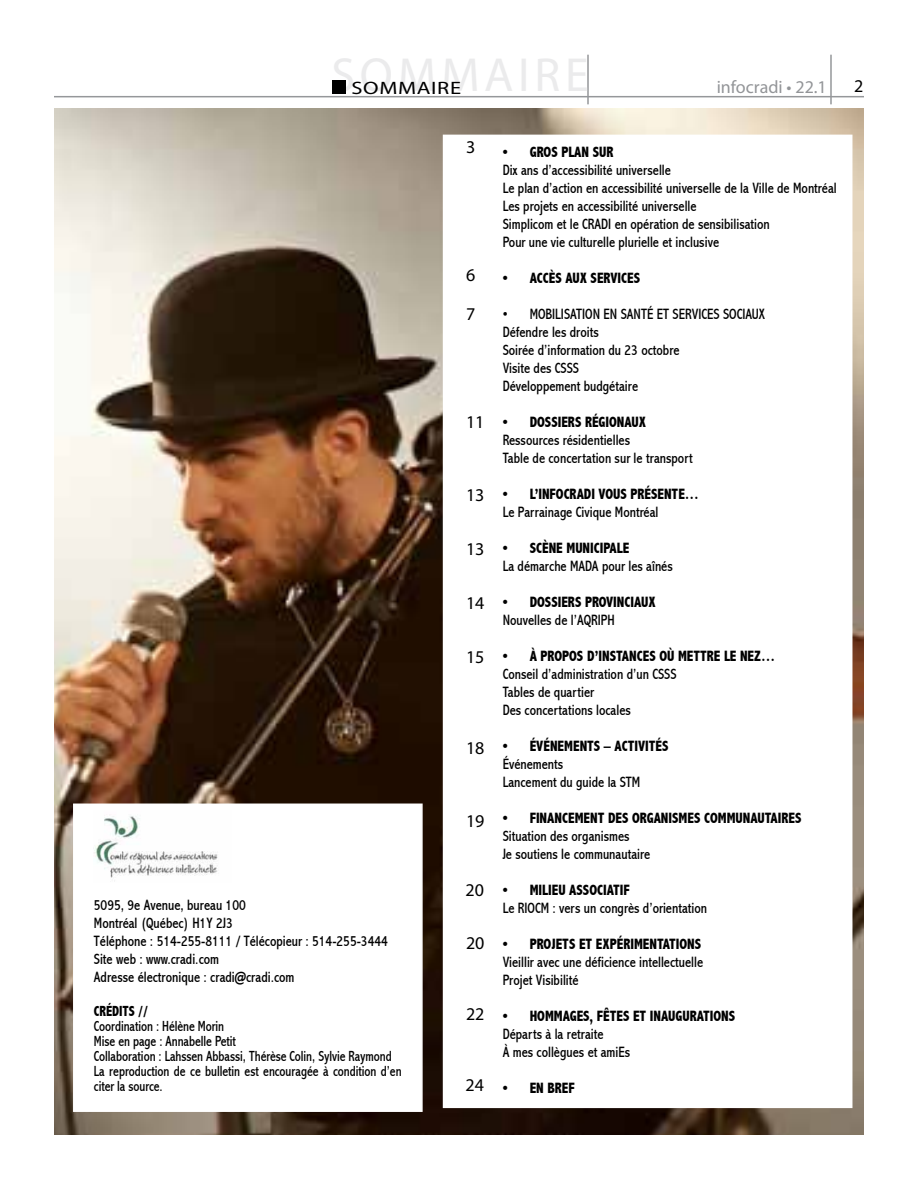
<style>
.page{position:relative;width:918px;height:1188px;background:#fff}
.page>*{position:absolute;margin:0;border:0;box-sizing:border-box;transform-origin:0 0}
.t1{font:18px/38.8px "Myriad Pro";color:#000}
.t2{font:18px "Myriad Pro";color:#939598}
.t3{font:18px "Myriad Pro";letter-spacing:.03em;color:#000;scale:1.25 1}
.t4{font:condensed 15px/18px "Abadi";color:#000;scale:.93 1}
.t5{font:800 condensed 15px "Abadi";color:#000;scale:.93 1}
.t6{font:condensed 14.7px/15px "Abadi";letter-spacing:-.005em;color:#000;scale:.9 1}
.t7{font:800 condensed 14.7px "Abadi";letter-spacing:-.005em;color:#000;scale:.9 1}
</style>
<div class="page">
<hr style="left:54px;top:96px;width:810px;height:1px;background:#95979a">
<hr style="left:830px;top:55px;width:2px;height:49px;background:#95979a">
<hr style="left:587px;top:55px;width:2px;height:49px;background:#95979a">
<img style="left:54px;top:108px;width:810px;height:1027px">
<div style="left:73px;top:804px;width:350px;height:308px;background:#fff;border:2px solid #fff"></div>
<div style="left:332px;top:81px;width:13px;height:13px;background:#000"></div>
<img style="left:94px;top:816px;width:124px;height:65px">
<div style="left:443px;top:135px;width:409px;height:973px;background:#fff"></div>
<p class="t3" style="left:352px;top:77px;width:89px">SOMMAIRE</p>
<p class="t2" style="left:717px;top:75px;width:112px">infocradi • 22.1</p>
<p class="t1" style="left:854px;top:66px;width:11px">2</p>
<p class="t4" style="left:94px;top:897px;width:317px">5095, 9e Avenue, bureau 100<br>Montréal (Québec) H1Y 2J3<br>Téléphone : 514-255-8111 / Télécopieur : 514-255-3444<br>Site web : www.cradi.com<br>Adresse électronique : cradi@cradi.com</p>
<p class="t7" style="left:94px;top:1002px;width:62px">CRÉDITS //</p>
<p class="t6" style="left:94px;top:1018px;width:343px">Coordination : Hélène Morin<br>Mise en page : Annabelle Petit<br>Collaboration : Lahssen Abbassi, Thérèse Colin, Sylvie Raymond La reproduction de ce bulletin est encouragée à condition d’en citer la source.</p>
<p class="t1" style="left:466px;top:128px;width:11px">3</p>
<p class="t1" style="left:466px;top:255px;width:11px">6<br>7</p>
<p class="t1" style="left:466px;top:402px;width:20px">11</p>
<p class="t1" style="left:466px;top:475px;width:20px">13</p>
<p class="t1" style="left:466px;top:529px;width:20px">13</p>
<p class="t1" style="left:466px;top:583px;width:20px">14</p>
<p class="t1" style="left:466px;top:637px;width:20px">15</p>
<p class="t1" style="left:466px;top:728px;width:20px">18</p>
<p class="t1" style="left:466px;top:801px;width:20px">19</p>
<p class="t1" style="left:466px;top:870px;width:20px">20</p>
<p class="t1" style="left:466px;top:923px;width:20px">20</p>
<p class="t1" style="left:466px;top:994px;width:20px">22</p>
<p class="t1" style="left:466px;top:1066px;width:20px">24</p>
<p class="t5" style="left:503px;top:143px;width:72px">• GROS PLAN</p>
<p class="t5" style="left:593px;top:143px;width:9px">SUR</p>
<p class="t4" style="left:503px;top:161px;width:361px">Dix ans d’accessibilité universelle<br>Le plan d’action en accessibilité universelle de la Ville de Montréal Les projets en accessibilité universelle<br>Simplicom et le CRADI en opération de sensibilisation<br>Pour une vie culturelle plurielle et inclusive</p>
<p class="t5" style="left:503px;top:269px;width:103px">• ACCÈSAUX SERVICES</p>
<p class="t4" style="left:503px;top:305px;width:60px">• Mobilisati</p>
<p class="t4" style="left:503px;top:305px;width:284px;text-indent:83px">on en santé et services sociaux<br>Défendre les droits<br>Soirée d’information du 23 octobre<br>Visite des CSSS<br>Développement budgétaire</p>
<p class="t5" style="left:503px;top:413px;width:37px">• DOSSIERS</p>
<p class="t5" style="left:585px;top:413px;width:9px">RÉGIONAU</p>
<p class="t5" style="left:639px;top:413px;width:9px">X</p>
<p class="t4" style="left:503px;top:431px;width:206px">Ressources résidentielles<br>Table de concertation sur le transport</p>
<p class="t5" style="left:503px;top:485px;width:66px">• L’INFOCRA</p>
<p class="t5" style="left:584px;top:485px;width:25px">DI VOUS</p>
<p class="t5" style="left:630px;top:485px;width:9px">PRÉSENTE</p>
<p class="t5" style="left:685px;top:485px;width:17px">…</p>
<p class="t4" style="left:503px;top:503px;width:169px">Le Parrainage Civique Montréal</p>
<p class="t5" style="left:503px;top:539px;width:86px">• SCÈNE MUNICIPALE</p>
<p class="t4" style="left:503px;top:557px;width:184px">La démarche MADA pour les aînés</p>
<p class="t5" style="left:503px;top:593px;width:37px">• DOSSIERS</p>
<p class="t5" style="left:585px;top:593px;width:8px">PROVINCIAU</p>
<p class="t5" style="left:648px;top:593px;width:9px">X</p>
<p class="t4" style="left:503px;top:611px;width:122px">Nouvelles de l’AQRIPH</p>
<p class="t5" style="left:503px;top:647px;width:50px">• À PROPOS</p>
<p class="t5" style="left:587px;top:647px;width:21px">D’INSTANCES</p>
<p class="t5" style="left:659px;top:647px;width:38px">OÙ METTRE</p>
<p class="t5" style="left:724px;top:647px;width:56px">LE NEZ…</p>
<p class="t4" style="left:503px;top:665px;width:188px">Conseil d’administration d’un CSSS<br>Tables de quartier<br>Des concertations locales</p>
<p class="t5" style="left:503px;top:737px;width:45px">• ÉVÉNE</p>
<p class="t5" style="left:564px;top:737px;width:18px">MENTS</p>
<p class="t5" style="left:604px;top:737px;width:26px">– ACTIVITÉS</p>
<p class="t4" style="left:503px;top:755px;width:150px">Événements<br>Lancement du guide la STM</p>
<p class="t5" style="left:503px;top:809px;width:37px">• FINANCE</p>
<p class="t5" style="left:575px;top:809px;width:70px">MENT DES ORGANIS</p>
<p class="t5" style="left:679px;top:809px;width:70px">MES COMMUNAUTAIRES</p>
<p class="t4" style="left:503px;top:827px;width:160px">Situation des organismes<br>Je soutiens le communautaire</p>
<p class="t5" style="left:503px;top:881px;width:37px">• MILIEU</p>
<p class="t5" style="left:569px;top:881px;width:8px">ASSOCIATI</p>
<p class="t5" style="left:623px;top:881px;width:8px">F</p>
<p class="t4" style="left:503px;top:899px;width:221px">Le RIOCM : vers un congrès d’orientation</p>
<p class="t5" style="left:503px;top:935px;width:159px">• PROJETS ET EXPÉRIMENTATIONS</p>
<p class="t4" style="left:503px;top:953px;width:217px">Vieillir avec une déficience intellectuelle<br>Projet Visibilité</p>
<p class="t5" style="left:503px;top:1007px;width:73px">• HOMMAGES</p>
<p class="t5" style="left:589px;top:1007px;width:74px">, FÊTES ET INAUGURATIONS</p>
<p class="t4" style="left:503px;top:1025px;width:139px">Départs à la retraite<br>À mes collègues et amiEs</p>
<p class="t5" style="left:503px;top:1079px;width:79px">• ENBREF</p>
</div>
